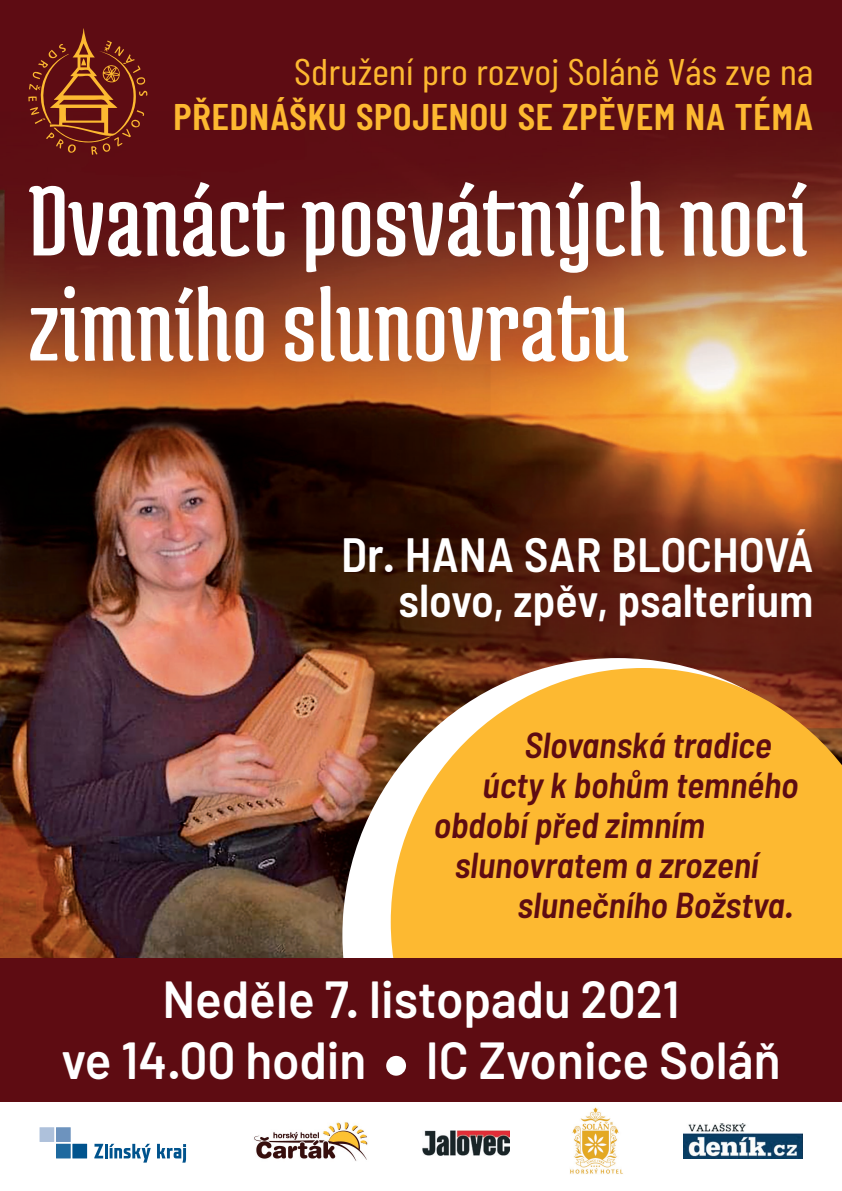
<style>
.page{position:relative;width:842px;height:1191px;background:#fff}
.page>*{position:absolute;margin:0;border:0;box-sizing:border-box;transform-origin:0 0}
.t1{font:107px "Medula One";color:#fff;scale:1.15 1}
.t2{font:600 52px "Barlow";color:#fff;scale:.95 1}
.t3{font:600 semi-condensed 48px "Barlow";color:#fff}
.t4{font:600 semi-condensed 46px "Barlow";color:#fff}
.t5{font:37px "Barlow Condensed";color:#fdb931;scale:1.1 1}
.t6{font:600 37px "Barlow Condensed";letter-spacing:.01em;color:#fdb931;scale:1.1 1}
.t7{font:italic 600 semi-condensed 36px "Barlow";color:#5e0c12}
</style>
<div class="page">
<img style="left:0;top:0;width:842px;height:958px">
<img style="left:342px;top:658px;width:500px;height:300px">
<svg style="left:391px;top:668px;width:451px;height:290px;background:#f0b03a"></svg>
<svg style="left:28px;top:28px;width:120px;height:127px;background:#772817"></svg>
<img style="left:683px;top:1123px;width:119px;height:35px">
<img style="left:423px;top:1130px;width:87px;height:25px">
<img style="left:254px;top:1122px;width:114px;height:39px">
<img style="left:570px;top:1107px;width:53px;height:67px">
<div style="left:40px;top:1127px;width:14px;height:15px;background:#aec1db"></div>
<div style="left:56px;top:1127px;width:15px;height:15px;background:#6d93be"></div>
<div style="left:56px;top:1143px;width:15px;height:15px;background:#1e699f"></div>
<div style="left:72px;top:1143px;width:15px;height:15px;background:#00538d"></div>
<svg style="left:94px;top:1143px;width:9px;height:15px"></svg>
<hr style="left:105px;top:1143px;width:3px;height:15px;background:#00538d">
<svg style="left:109px;top:1143px;width:42px;height:19px"></svg>
<svg style="left:157px;top:1143px;width:29px;height:19px"></svg>
<div style="left:0;top:958px;width:842px;height:143px;background:#5e0c12"></div>
<div style="left:386px;top:1055px;width:20px;height:20px;background:#fff;border-radius:50%"></div>
<p class="t5" style="left:294px;top:49px;width:474px">Sdružení pro rozvoj Soláně Vás zve na</p>
<p class="t6" style="left:173px;top:94px;width:584px">PŘEDNÁŠKU SPOJENOU SE ZPĚVEM NA TÉMA</p>
<p class="t1" style="left:28px;top:165px;width:679px">Dvanáct posvátných nocí</p>
<p class="t1" style="left:28px;top:270px;width:524px">zimního slunovratu</p>
<p class="t3" style="left:341px;top:524px;width:474px">Dr. Hana Sar Blochová</p>
<p class="t4" style="left:398px;top:571px;width:417px">slovo, zpěv, psalterium</p>
<p class="t7" style="left:524px;top:723px;width:249px">Slovanská tradice</p>
<p class="t7" style="left:483px;top:763px;width:317px">úcty k bohům temného</p>
<p class="t7" style="left:434px;top:803px;width:273px">období před zimním</p>
<p class="t7" style="left:455px;top:843px;width:305px">slunovratem a zrození</p>
<p class="t7" style="left:518px;top:883px;width:278px">slunečního Božstva.</p>
<p class="t2" style="left:162px;top:967px;width:546px">Neděle 7. listopadu 2021</p>
<p class="t2" style="left:61px;top:1027px;width:758px">ve 14.00 hodin IC Zvonice Soláň</p>
</div>
